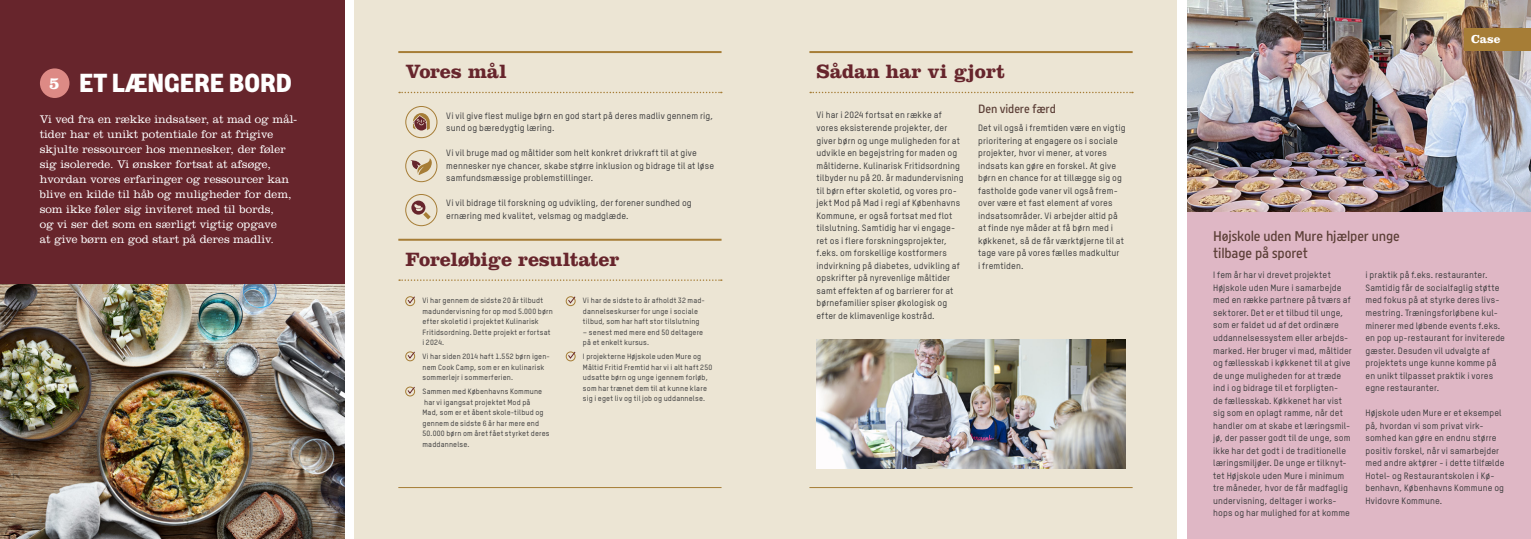
<style>
.page{position:relative;width:1531px;height:539px;background:#fff}
.page>*{position:absolute;margin:0;border:0;box-sizing:border-box;transform-origin:0 0}
.t1{font:700 26px "Meyer Grand";color:#fff}
.t2{font:700 20px "Clarendon";letter-spacing:-.01em;color:#67252c}
.t3{font:300 14px/17.4px "Meyer Grand";letter-spacing:-.01em;color:#5c3f37}
.t4{font:300 12px "Meyer Grand";letter-spacing:-.01em;color:#5c3f37}
.t5{font:700 12px "Clarendon";color:#fff}
.t6{font:300 11.5px/15px "Clarendon";color:#fff}
.t7{font:500 9px/12.5px "TSTARPRO";letter-spacing:.015em;color:#3e3e3f}
.t8{font:500 7.5px/10.5px "TSTARPRO";letter-spacing:.02em;color:#3e3e3f}
.s1{font-family:"Clarendon";font-size:17.2px}
</style>
<div class="page">
<div style="left:354px;top:0;width:411px;height:539px;background:#ece5d4"></div>
<div style="left:765px;top:0;width:411px;height:539px;background:#ece5d4"></div>
<div style="left:1188px;top:139px;width:343px;height:400px;background:#dfb7c5"></div>
<div style="left:0;top:0;width:344px;height:284px;background:#67252c"></div>
<img style="left:1188px;top:0;width:343px;height:211px">
<svg style="left:399px;top:92px;width:323px;height:1px"></svg>
<hr style="left:398px;top:51px;width:323px;height:2px;background:#a67d36">
<hr style="left:398px;top:487px;width:323px;height:1px;background:#a67d36">
<svg style="left:810px;top:92px;width:323px;height:1px"></svg>
<hr style="left:809px;top:51px;width:323px;height:2px;background:#a67d36">
<hr style="left:809px;top:487px;width:323px;height:1px;background:#a67d36">
<div style="left:40px;top:68px;width:29px;height:30px;background:#dd8a85;border-radius:50%"></div>
<svg style="left:399px;top:279px;width:323px;height:2px"></svg>
<hr style="left:398px;top:239px;width:323px;height:2px;background:#a67d36">
<div style="left:405px;top:296px;width:10px;height:10px;border:1px solid #a67d36;border-radius:50%"></div>
<svg style="left:407px;top:296px;width:9px;height:8px"></svg>
<div style="left:566px;top:296px;width:9px;height:10px;border:1px solid #a67d36;border-radius:50%"></div>
<svg style="left:567px;top:296px;width:9px;height:8px"></svg>
<div style="left:566px;top:351px;width:9px;height:10px;border:1px solid #a67d36;border-radius:50%"></div>
<svg style="left:567px;top:351px;width:9px;height:8px"></svg>
<div style="left:405px;top:351px;width:10px;height:10px;border:1px solid #a67d36;border-radius:50%"></div>
<svg style="left:407px;top:351px;width:9px;height:8px"></svg>
<div style="left:405px;top:386px;width:10px;height:10px;border:1px solid #a67d36;border-radius:50%"></div>
<svg style="left:406px;top:386px;width:10px;height:8px"></svg>
<div style="left:405px;top:194px;width:32px;height:32px;border:1px solid #a67d36;border-radius:50%"></div>
<svg style="left:411px;top:200px;width:14px;height:14px"></svg>
<svg style="left:414px;top:204px;width:17px;height:15px"></svg>
<div style="left:405px;top:106px;width:32px;height:32px;border:1px solid #a67d36;border-radius:50%"></div>
<svg style="left:413px;top:113px;width:17px;height:17px"></svg>
<svg style="left:406px;top:150px;width:31px;height:32px"></svg>
<div style="left:405px;top:150px;width:32px;height:32px;border:1px solid #a67d36;border-radius:50%"></div>
<svg style="left:410px;top:158px;width:24px;height:17px"></svg>
<img style="left:816px;top:339px;width:309px;height:129px">
<img style="left:0;top:284px;width:344px;height:255px">
<div style="left:1464px;top:29px;width:67px;height:22px;background:#a67d36"></div>
<h1 class="t1" style="left:49px;top:66px;width:244px"><span class="s1">5</span> ET LÆNGERE BORD</h1>
<h2 class="t2" style="left:405px;top:59px;width:103px">Vores mål</h2>
<h2 class="t2" style="left:816px;top:59px;width:190px">Sådan har vi gjort</h2>
<p class="t7" style="left:446px;top:109px;width:268px">Vi vil give flest mulige børn en god start på deres madliv gennem rig, sund og bæredygtig læring.</p>
<p class="t7" style="left:446px;top:147px;width:269px">Vi vil bruge mad og måltider som helt konkret drivkraft til at give mennesker nye chancer, skabe større inklusion og bidrage til at løse samfundsmæssige problemstillinger.</p>
<p class="t7" style="left:446px;top:197px;width:247px">Vi vil bidrage til forskning og udvikling, der forener sundhed og ernæring med kvalitet, velsmag og madglæde.</p>
<p class="t6" style="left:40px;top:112px;width:259px">Vi ved fra en række indsatser, at mad og mål&shy;tider har et unikt potentiale for at frigive skjulte ressourcer hos mennesker, der føler sig isolerede. Vi ønsker fortsat at afsøge, hvordan vores erfaringer og ressourcer kan blive en kilde til håb og muligheder for dem, som ikke føler sig inviteret med til bords,<br>og vi ser det som en særligt vigtig opgave<br>at give børn en god start på deres madliv.</p>
<p class="t7" style="left:816px;top:109px;width:149px">Vi har i 2024 fortsat en række af vores eksisterende projekter, der giver børn og unge muligheden for at udvikle en begejstring for maden og måltiderne. Kulinarisk Fritidsordning tilbyder nu på 20. år madundervisning til børn efter skoletid, og vores pro&shy;jekt Mod på Mad i regi af Københavns Kommune, er også fortsat med flot tilslutning. Samtidig har vi engage&shy;ret os i flere forskningsprojekter, f.eks. om forskellige kostformers indvirkning på diabetes, udvikling af opskrifter på nyrevenlige måltider samt effekten af og barrierer for at børnefamilier spiser økologisk og efter de klimavenlige kostråd.</p>
<h2 class="t2" style="left:405px;top:247px;width:215px">Foreløbige resultater</h2>
<p class="t8" style="left:422px;top:295px;width:132px">Vi har gennem de sidste 20 år tilbudt madundervisning for op mod 5.000 børn efter skoletid i projektet Kulinarisk<br>Fritidsordning. Dette projekt er fortsat i 2024.</p>
<p class="t8" style="left:422px;top:351px;width:129px">Vi har siden 2014 haft 1.552 børn igen&shy;nem Cook Camp, som er en kulinarisk sommerlejr i sommerferien.</p>
<p class="t8" style="left:422px;top:386px;width:129px">Sammen med Københavns Kommune har vi igangsat projektet Mod på<br>Mad, som er et åbent skole-tilbud og gennem de sidste 6 år har mere end<br>50.000 børn om året fået styrket deres maddannelse.</p>
<p class="t8" style="left:583px;top:295px;width:124px">Vi har de sidste to år afholdt 32 mad&shy;dannelseskurser for unge i sociale tilbud, som har haft stor tilslutning</p>
<p class="t8" style="left:583px;top:326px;width:122px">– senest med mere end 50 deltagere på et enkelt kursus.</p>
<p class="t8" style="left:583px;top:351px;width:131px">I projekterne Højskole uden Mure og Måltid Fritid Fremtid har vi i alt haft 250 udsatte børn og unge igennem forløb, som har trænet dem til at kunne klare sig i eget liv og til job og uddannelse.</p>
<h3 class="t4" style="left:978px;top:101px;width:79px">Den videre færd</h3>
<p class="t7" style="left:978px;top:121px;width:149px">Det vil også i fremtiden være en vigtig prioritering at engagere os i sociale projekter, hvor vi mener, at vores indsats kan gøre en forskel. At give børn en chance for at tillægge sig og fastholde gode vaner vil også frem&shy;over være et fast element af vores indsatsområder. Vi arbejder altid på at finde nye måder at få børn med i køkkenet, så de får værktøjerne til at tage vare på vores fælles madkultur<br>i fremtiden.</p>
<h3 class="t5" style="left:1471px;top:32px;width:31px">Case</h3>
<h3 class="t3" style="left:1213px;top:227px;width:188px">Højskole uden Mure hjælper unge tilbage på sporet</h3>
<p class="t7" style="left:1213px;top:269px;width:140px">I fem år har vi drevet projektet Højskole uden Mure i samarbejde med en række partnere på tværs af sektorer. Det er et tilbud til unge, som er faldet ud af det ordinære uddannelsessystem eller arbejds&shy;marked. Her bruger vi mad, måltider og fællesskab i køkkenet til at give de unge muligheden for at træde ind i og bidrage til et forpligten-<br>de fællesskab. Køkkenet har vist sig som en oplagt ramme, når det handler om at skabe et læringsmil&shy;jø, der passer godt til de unge, som ikke har det godt i de traditionelle læringsmiljøer. De unge er tilknyt&shy;tet Højskole uden Mure i minimum tre måneder, hvor de får madfaglig undervisning, deltager i works&shy;hops og har mulighed for at komme</p>
<p class="t7" style="left:1365px;top:269px;width:141px">i praktik på f.eks. restauranter.<br>Samtidig får de socialfaglig støtte med fokus på at styrke deres livs&shy;mestring. Træningsforløbene kul&shy;minerer med løbende events f.eks. en pop up-restaurant for inviterede gæster. Desuden vil udvalgte af projektets unge kunne komme på en unikt tilpasset praktik i vores egne restauranter.</p>
<p class="t7" style="left:1365px;top:406px;width:140px">Højskole uden Mure er et eksempel på, hvordan vi som privat virk&shy;somhed kan gøre en endnu større positiv forskel, når vi samarbejder med andre aktører - i dette tilfælde<br>Hotel- og Restaurantskolen i Kø&shy;benhavn, Københavns Kommune og<br>Hvidovre Kommune.</p>
</div>
